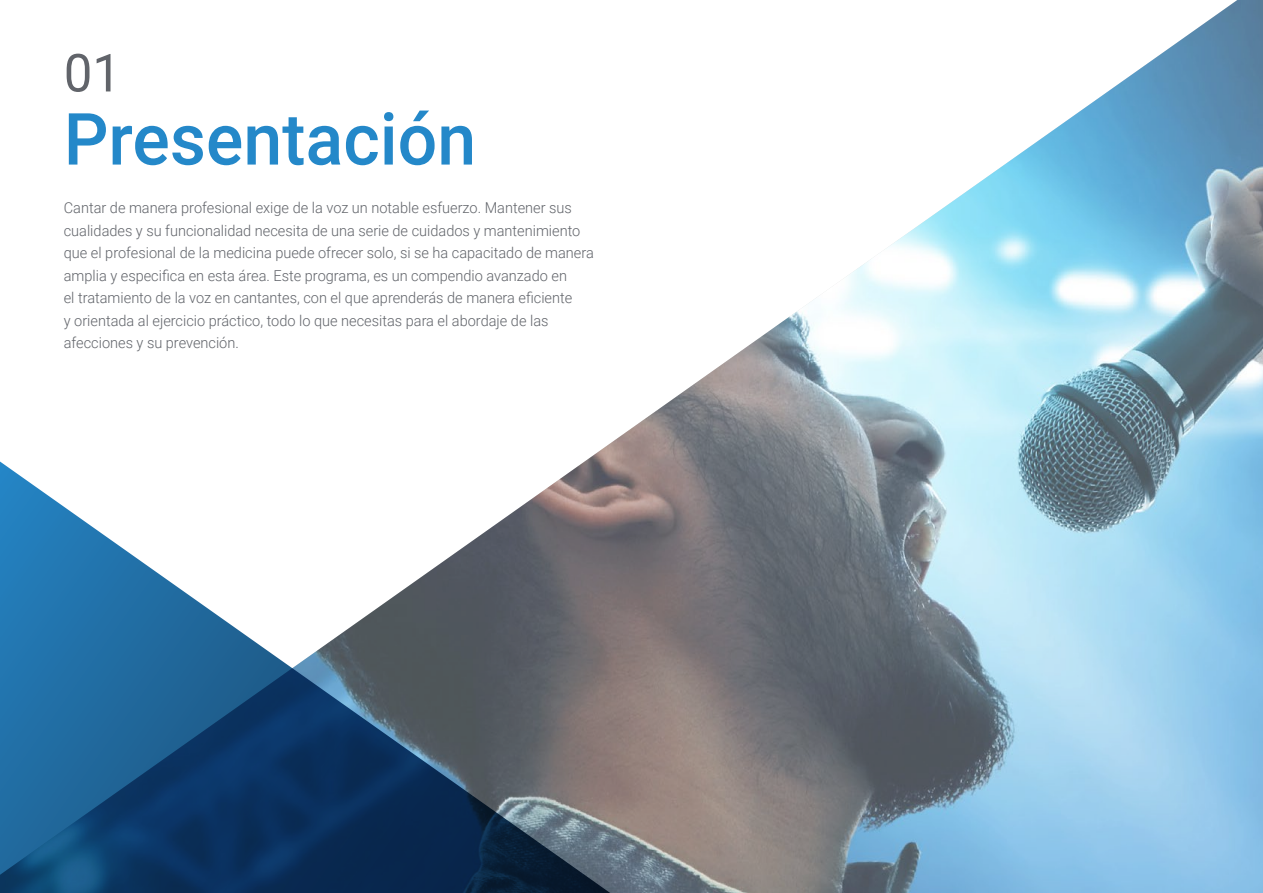
<style>
.page{position:relative;width:1263px;height:893px;background:#fff}
.page>*{position:absolute;margin:0;border:0;box-sizing:border-box;transform-origin:0 0}
.t1{font:500 72px "Roboto";color:#2488c9}
.t2{font:52.5px "Roboto";color:#61646a}
.t3{font:300 15px/22.5px "Roboto";color:#61646a}
</style>
<div class="page">
<img style="left:607px;top:0;width:656px;height:893px">
<svg style="left:0;top:446px;width:640px;height:447px"></svg>
<h2 class="t2" style="left:64px;top:36px;width:59px">01</h2>
<h1 class="t1" style="left:64px;top:89px;width:414px">Presentación</h1>
<p class="t3" style="left:64px;top:196px;width:531px">Cantar de manera profesional exige de la voz un notable esfuerzo. Mantener sus cualidades y su funcionalidad necesita de una serie de cuidados y mantenimiento que el profesional de la medicina puede ofrecer solo, si se ha capacitado de manera amplia y especifica en esta área. Este programa, es un compendio avanzado en<br>el tratamiento de la voz en cantantes, con el que aprenderás de manera eficiente<br>y orientada al ejercicio práctico, todo lo que necesitas para el abordaje de las afecciones y su prevención.</p>
</div>
